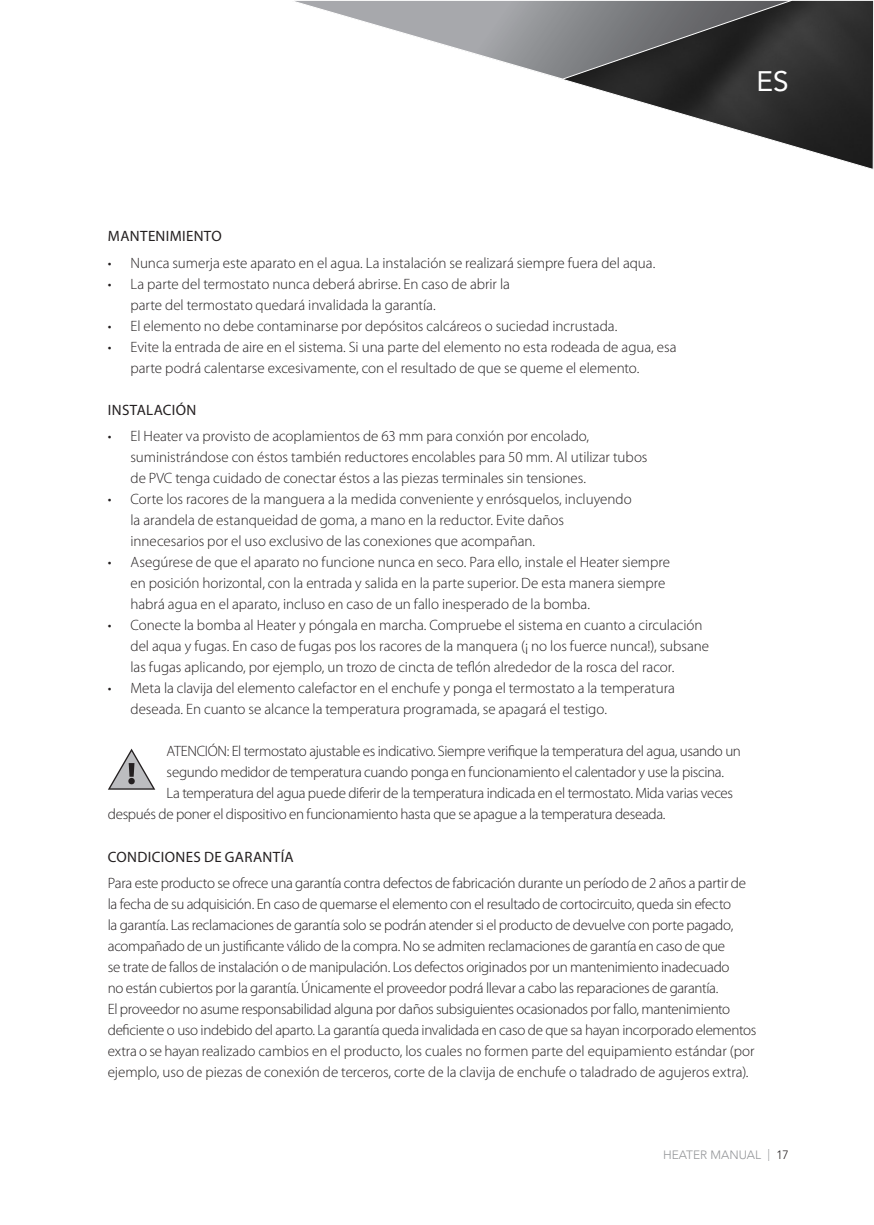
<style>
.page{position:relative;width:874px;height:1225px;background:#fff}
.page>*{position:absolute;margin:0;border:0;box-sizing:border-box;transform-origin:0 0}
.t1{font:28px "Avenir LT Std";color:#fff}
.t2{font:300 15px/21px "Myriad Pro";letter-spacing:-.01em;color:#231f20}
.t3{font:15px "Myriad Pro";letter-spacing:.025em;color:#231f20}
.t4{font:300 12px "Avenir LT Std";color:#939598}
.s1{color:#231f20}
</style>
<div class="page">
<svg style="left:565px;top:0;width:308px;height:170px"></svg>
<svg style="left:295px;top:0;width:500px;height:80px"></svg>
<svg style="left:108px;top:748px;width:47px;height:41px"></svg>
<h1 class="t1" style="left:756px;top:65px;width:34px">ES</h1>
<p class="t3" style="left:108px;top:227px;width:115px">MANTENIMIENTO</p>
<p class="t2" style="left:108px;top:252px;width:548px">• Nunca sumerja este aparato en el agua. La instalación se realizará siempre fuera del aqua.</p>
<p class="t2" style="left:130px;top:273px;width:381px;text-indent:-23px">• La parte del termostato nunca deberá abrirse. En caso de abrir la parte del termostato quedará invalidada la garantía.</p>
<p class="t2" style="left:108px;top:315px;width:511px">• El elemento no debe contaminarse por depósitos calcáreos o suciedad incrustada.</p>
<p class="t2" style="left:130px;top:336px;width:547px;text-indent:-23px">• Evite la entrada de aire en el sistema. Si una parte del elemento no esta rodeada de agua, esa parte podrá calentarse excesivamente, con el resultado de que se queme el elemento.</p>
<p class="t3" style="left:108px;top:400px;width:90px">INSTALACIÓN</p>
<p class="t2" style="left:130px;top:426px;width:518px;text-indent:-23px">• El Heater va provisto de acoplamientos de 63 mm para conxión por encolado, suministrándose con éstos también reductores encolables para 50 mm. Al utilizar tubos de PVC tenga cuidado de conectar éstos a las piezas terminales sin tensiones.</p>
<p class="t2" style="left:130px;top:489px;width:502px;text-indent:-23px">• Corte los racores de la manguera a la medida conveniente y enrósquelos, incluyendo la arandela de estanqueidad de goma, a mano en la reductor. Evite daños innecesarios por el uso exclusivo de las conexiones que acompañan.</p>
<p class="t2" style="left:130px;top:552px;width:540px;text-indent:-23px">• Asegúrese de que el aparato no funcione nunca en seco. Para ello, instale el Heater siempre en posición horizontal, con la entrada y salida en la parte superior. De esta manera siempre habrá agua en el aparato, incluso en caso de un fallo inesperado de la bomba.</p>
<p class="t2" style="left:130px;top:615px;width:580px;text-indent:-23px">• Conecte la bomba al Heater y póngala en marcha. Compruebe el sistema en cuanto a circulación del aqua y fugas. En caso de fugas pos los racores de la manquera (¡ no los fuerce nunca!), subsane las fugas aplicando, por ejemplo, un trozo de cincta de teflón alrededor de la rosca del racor.</p>
<p class="t2" style="left:130px;top:678px;width:545px;text-indent:-23px">• Meta la clavija del elemento calefactor en el enchufe y ponga el termostato a la temperatura deseada. En cuanto se alcance la temperatura programada, se apagará el testigo.</p>
<p class="t2" style="left:166px;top:741px;width:575px">ATENCIÓN: El termostato ajustable es indicativo. Siempre verifique la temperatura del agua, usando un</p>
<p class="t2" style="left:166px;top:762px;width:558px">segundo medidor de temperatura cuando ponga en funcionamiento el calentador y use la piscina.</p>
<p class="t2" style="left:166px;top:783px;width:567px">La temperatura del agua puede diferir de la temperatura indicada en el termostato. Mida varias veces</p>
<p class="t2" style="left:108px;top:804px;width:559px">después de poner el dispositivo en funcionamiento hasta que se apague a la temperatura deseada.</p>
<p class="t3" style="left:108px;top:847px;width:187px">CONDICIONES DE GARANTÍA</p>
<p class="t2" style="left:108px;top:873px;width:649px">Para este producto se ofrece una garantía contra defectos de fabricación durante un período de 2 años a partir de la fecha de su adquisición. En caso de quemarse el elemento con el resultado de cortocircuito, queda sin efecto<br>la garantía. Las reclamaciones de garantía solo se podrán atender si el producto de devuelve con porte pagado, acompañado de un justificante válido de la compra. No se admiten reclamaciones de garantía en caso de que<br>se trate de fallos de instalación o de manipulación. Los defectos originados por un mantenimiento inadecuado<br>no están cubiertos por la garantía. Únicamente el proveedor podrá llevar a cabo las reparaciones de garantía.<br>El proveedor no asume responsabilidad alguna por daños subsiguientes ocasionados por fallo, mantenimiento deficiente o uso indebido del aparto. La garantía queda invalidada en caso de que sa hayan incorporado elementos extra o se hayan realizado cambios en el producto, los cuales no formen parte del equipamiento estándar (por ejemplo, uso de piezas de conexión de terceros, corte de la clavija de enchufe o taladrado de agujeros extra).</p>
<p class="t4" style="left:662px;top:1147px;width:127px">HEATER MANUAL | <span class="s1">17</span></p>
</div>
